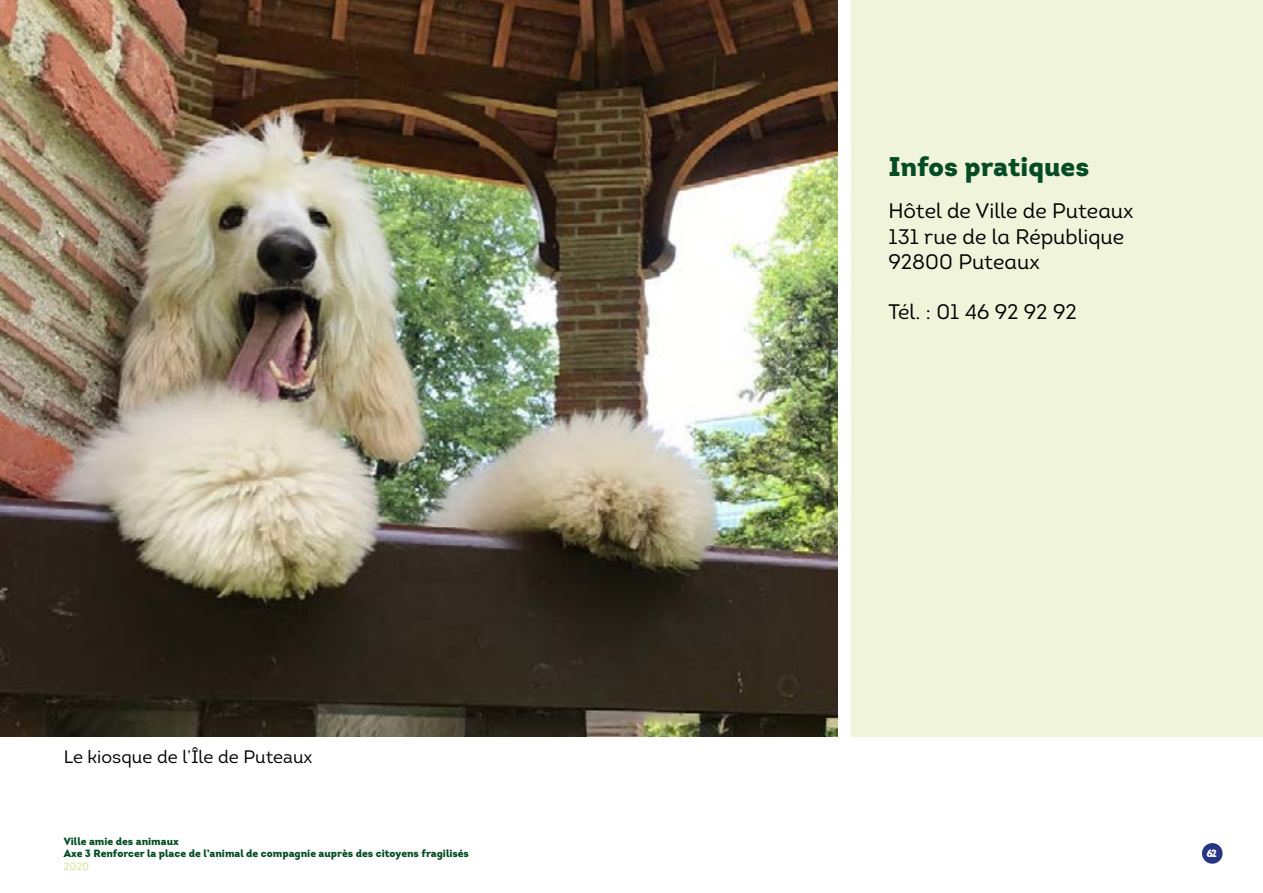
<style>
.page{position:relative;width:1263px;height:893px;background:#fff}
.page>*{position:absolute;margin:0;border:0;box-sizing:border-box;transform-origin:0 0}
.t1{font:900 27px "Intro";color:#054c24}
.t2{font:21px/25.2px "Intro Book Alt";color:#000}
.t3{font:18px "Intro";color:#000}
.t4{font:900 10.5px/12.6px "Intro";color:#054c24}
.t5{font:10.5px "Intro Book Alt";color:#d0de87}
.t6{font:900 10.5px "Intro";color:#fff}
</style>
<div class="page">
<img style="left:0;top:0;width:838px;height:737px">
<div style="left:1202px;top:843px;width:20px;height:21px;background:#283583;border-radius:50%"></div>
<div style="left:851px;top:0;width:412px;height:737px;background:#f0f4db"></div>
<h3 class="t3" style="left:64px;top:745px;width:250px">Le kiosque de l’Île de Puteaux</h3>
<p class="t4" style="left:64px;top:835px;width:407px">Ville amie des animaux<br>Axe 3 Renforcer la place de l’animal de compagnie auprès des citoyens fragilisés</p>
<p class="t5" style="left:64px;top:860px;width:27px">2020</p>
<h1 class="t1" style="left:888px;top:149px;width:202px">Infos pratiques</h1>
<h2 class="t2" style="left:888px;top:199px;width:246px">Hôtel de Ville de Puteaux<br>131 rue de la République<br>92800 Puteaux</h2>
<h2 class="t2" style="left:888px;top:299px;width:190px">Tél. : 01 46 92 92 92</h2>
<p class="t6" style="left:1206px;top:846px;width:12px">62</p>
</div>
